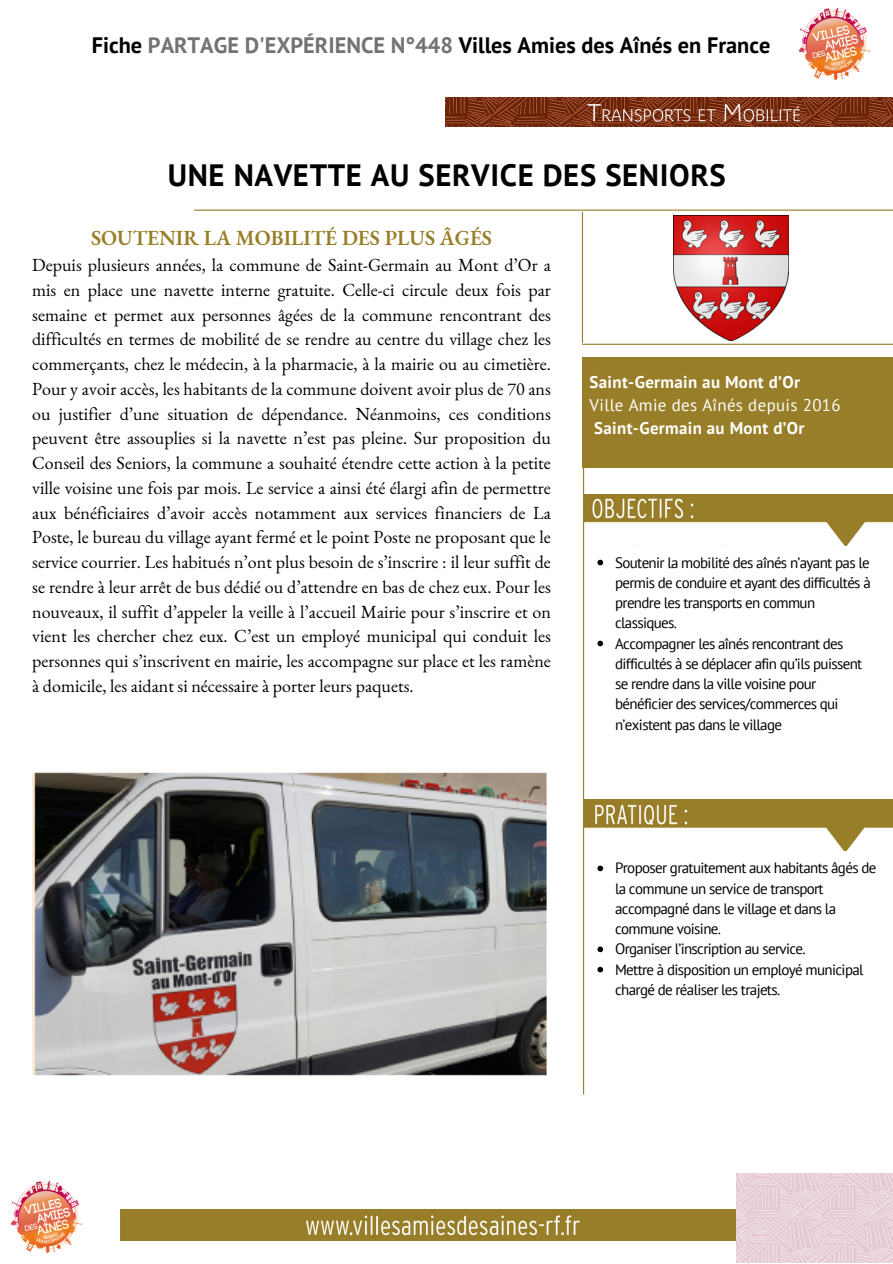
<style>
.page{position:relative;width:893px;height:1264px;background:#fff}
.page>*{position:absolute;margin:0;border:0;box-sizing:border-box;transform-origin:0 0}
.t1{font:700 30.75px "PT Sans";letter-spacing:.02em;color:#000}
.t2{font:700 22.35px "PT Sans";color:#000}
.t3{font:600 21px "EB Garamond";color:#987e28}
.t4{font:18px/24.8px "EB Garamond";color:#000;text-align:justify}
.t5{font:700 16.95px "PT Sans";letter-spacing:.02em;color:#fff}
.t6{font:16.95px "PT Sans";letter-spacing:.02em;color:#fff}
.t7{font:15px/20.2px "PT Sans";letter-spacing:-.045em;color:#000}
.s1{color:#737373}
</style>
<div class="page">
<hr style="left:583px;top:429px;width:1px;height:665px;background:#987e28">
<img style="left:120px;top:1209px;width:616px;height:31px">
<img style="left:736px;top:1173px;width:156px;height:89px">
<img style="left:584px;top:799px;width:308px;height:52px">
<img style="left:583px;top:494px;width:309px;height:52px">
<div style="left:582px;top:357px;width:310px;height:110px;background:#987e28"></div>
<hr style="left:194px;top:209px;width:698px;height:2px;background:#987e28">
<hr style="left:582px;top:212px;width:1px;height:130px;background:#987e28">
<hr style="left:582px;top:344px;width:310px;height:1px;background:#987e28">
<img style="left:12px;top:1181px;width:69px;height:71px">
<img style="left:799px;top:9px;width:70px;height:70px">
<img style="left:673px;top:215px;width:115px;height:126px">
<img style="left:32px;top:772px;width:515px;height:304px">
<svg style="left:597px;top:559px;width:6px;height:6px"></svg>
<svg style="left:597px;top:640px;width:6px;height:6px"></svg>
<svg style="left:597px;top:865px;width:6px;height:6px"></svg>
<svg style="left:597px;top:946px;width:6px;height:6px"></svg>
<svg style="left:597px;top:966px;width:6px;height:6px"></svg>
<img style="left:446px;top:97px;width:446px;height:29px">
<p class="t2" style="left:92px;top:31px;width:680px">Fiche <span class="s1">PARTAGE D'EXPÉRIENCE N°448</span> Villes Amies des Aînés en France</p>
<p class="t1" style="left:168px;top:155px;width:559px">UNE NAVETTE AU SERVICE DES SENIORS</p>
<p class="t3" style="left:91px;top:224px;width:402px">SOUTENIR LA MOBILITÉ DES PLUS ÂGÉS</p>
<p class="t4" style="left:32px;top:252px;width:520px">Depuis plusieurs années, la commune de Saint-Germain au Mont d’Or a mis en place une navette interne gratuite. Celle-ci circule deux fois par semaine et permet aux personnes âgées de la commune rencontrant des difficultés en termes de mobilité de se rendre au centre du village chez les commerçants, chez le médecin, à la pharmacie, à la mairie ou au cimetière.<br>Pour y avoir accès, les habitants de la commune doivent avoir plus de 70 ans ou justifier d’une situation de dépendance. Néanmoins, ces conditions peuvent être assouplies si la navette n’est pas pleine. Sur proposition du Conseil des Seniors, la commune a souhaité étendre cette action à la petite ville voisine une fois par mois. Le service a ainsi été élargi afin de permettre aux bénéficiaires d’avoir accès notamment aux services financiers de La Poste, le bureau du village ayant fermé et le point Poste ne proposant que le service courrier. Les habitués n’ont plus besoin de s’inscrire : il leur suffit de se rendre à leur arrêt de bus dédié ou d’attendre en bas de chez eux. Pour les nouveaux, il suffit d’appeler la veille à l’accueil Mairie pour s’inscrire et on vient les chercher chez eux. C’est un employé municipal qui conduit les personnes qui s’inscrivent en mairie, les accompagne sur place et les ramène à domicile, les aidant si nécessaire à porter leurs paquets.</p>
<p class="t5" style="left:589px;top:370px;width:212px">Saint-Germain au Mont d’Or</p>
<p class="t6" style="left:589px;top:394px;width:252px">Ville Amie des Aînés depuis 2016</p>
<p class="t5" style="left:594px;top:417px;width:212px">Saint-Germain au Mont d’Or</p>
<p class="t7" style="left:615px;top:552px;width:257px">Soutenir la mobilité des aînés n’ayant pas le permis de conduire et ayant des difficultés à prendre les transports en commun classiques.</p>
<p class="t7" style="left:615px;top:633px;width:249px">Accompagner les aînés rencontrant des difficultés à se déplacer afin qu’ils puissent se rendre dans la ville voisine pour bénéficier des services/commerces qui n’existent pas dans le village</p>
<p class="t7" style="left:615px;top:857px;width:263px">Proposer gratuitement aux habitants âgés de la commune un service de transport accompagné dans le village et dans la commune voisine.</p>
<p class="t7" style="left:615px;top:938px;width:192px">Organiser l’inscription au service.</p>
<p class="t7" style="left:615px;top:959px;width:250px">Mettre à disposition un employé municipal chargé de réaliser les trajets.</p>
</div>
